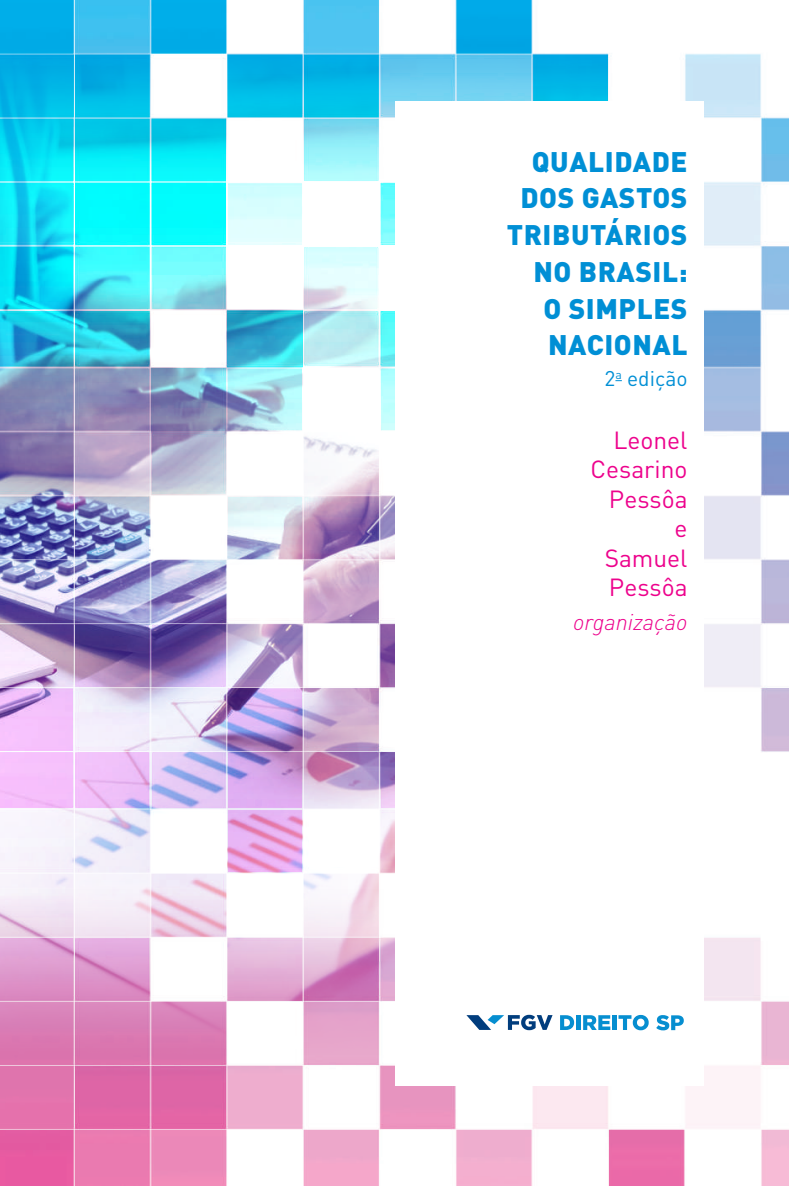
<style>
.page{position:relative;width:789px;height:1186px;background:#fff}
.page>*{position:absolute;margin:0;border:0;box-sizing:border-box;transform-origin:0 0}
.t1{font:900 28px/36.8px "DIN";letter-spacing:.02em;color:#008fd5;text-align:right}
.t2{font:24.5px/29.4px "DIN";color:#ed028c;text-align:right}
.t3{font:italic 300 22.75px "DIN";color:#ed028c}
.t4{font:21px "DIN";color:#008fd5}
</style>
<div class="page">
<img style="left:0;top:0;width:789px;height:1186px">
<img style="left:0;top:32px;width:684px;height:1037px">
<div style="left:395px;top:101px;width:309px;height:985px;background:#fff"></div>
<svg style="left:560px;top:1015px;width:14px;height:15px"></svg>
<hr style="left:576px;top:1015px;width:4px;height:15px;background:#068ed0">
<svg style="left:583px;top:1015px;width:27px;height:15px"></svg>
<hr style="left:612px;top:1015px;width:4px;height:15px;background:#068ed0">
<svg style="left:618px;top:1015px;width:30px;height:15px"></svg>
<svg style="left:466px;top:1014px;width:86px;height:16px"></svg>
<svg style="left:656px;top:1015px;width:28px;height:15px"></svg>
<p class="t1" style="left:507px;top:142px;width:182px">QUALIDADE<br>DOS GASTOS<br>TRIBUTÁRIOS<br>NO BRASIL:<br>O SIMPLES<br>NACIONAL</p>
<p class="t4" style="left:604px;top:365px;width:85px">2<sup>a</sup> edição</p>
<p class="t2" style="left:590px;top:425px;width:98px">Leonel<br>Cesarino<br>Pessôa e<br>Samuel<br>Pessôa</p>
<p class="t3" style="left:573px;top:608px;width:116px">organização</p>
</div>
